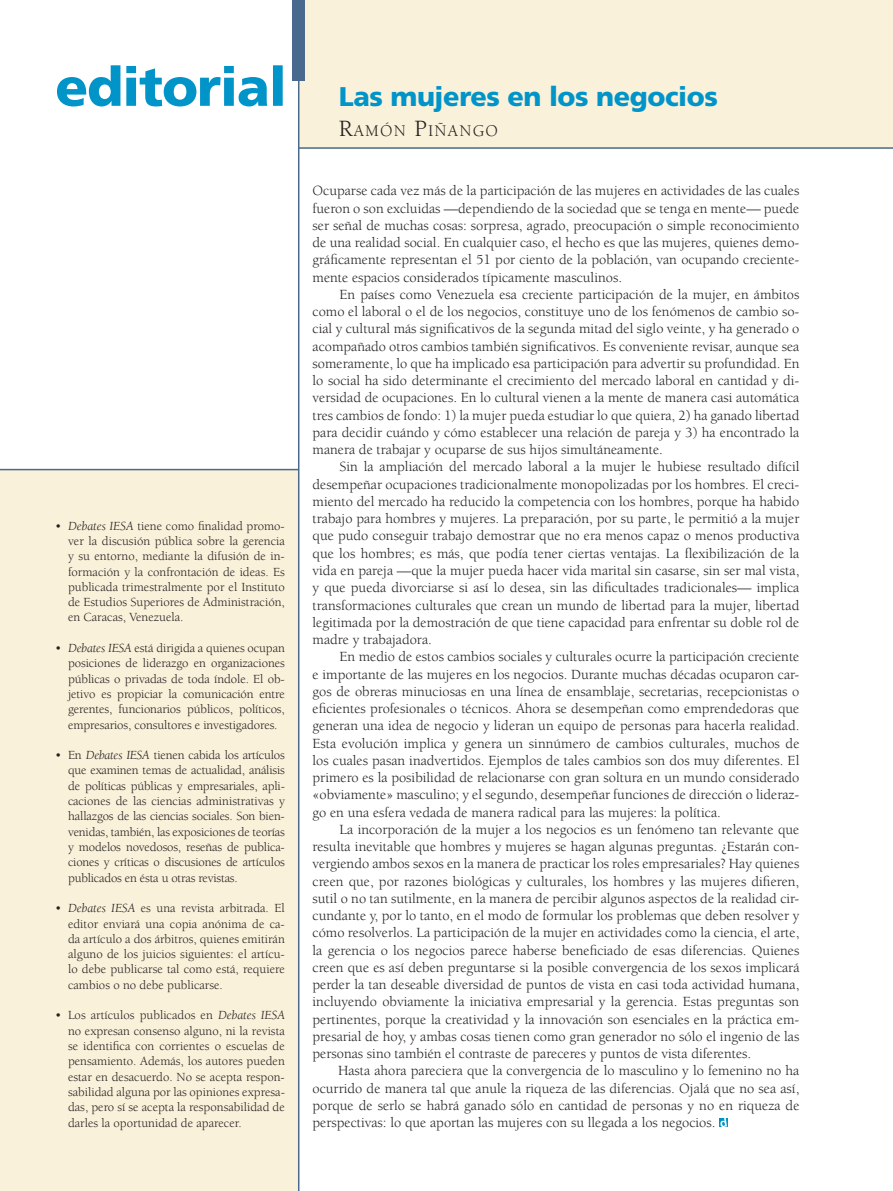
<style>
.page{position:relative;width:893px;height:1191px;background:#fff}
.page>*{position:absolute;margin:0;border:0;box-sizing:border-box;transform-origin:0 0}
.t1{font:900 27px "Frutiger";letter-spacing:-.015em;color:#0094c8}
.t2{font:16.8px "Berkeley";letter-spacing:.07em;color:#231f20}
.t3{font:14.4px/17.2px "Berkeley";color:#231f20;text-align:justify}
.t4{font:12.75px/15.3px "Berkeley";color:#231f20;text-align:justify}
.s1{font-style:italic}
.s2{font-size:24px}
</style>
<div class="page">
<div style="left:299px;top:0;width:594px;height:149px;background:#faf1da"></div>
<div style="left:719px;top:1118px;width:9px;height:8px;background:#0094c8"></div>
<svg style="left:720px;top:1118px;width:7px;height:9px"></svg>
<div style="left:0;top:469px;width:298px;height:722px;background:#faf1da"></div>
<hr style="left:0;top:469px;width:299px;height:1px;background:#496a8e">
<hr style="left:298px;top:0;width:1px;height:1191px;background:#496a8e">
<div style="left:292px;top:0;width:13px;height:81px;background:#496a8e"></div>
<svg style="left:57px;top:65px;width:226px;height:41px"></svg>
<hr style="left:298px;top:147px;width:595px;height:2px;background:#496a8e">
<p class="t4" style="left:68px;top:518px;width:218px;text-indent:-13px">• <span class="s1">Debates Iesa</span> tiene como finalidad promo&shy;ver la discusión pública sobre la gerencia y su entorno, mediante la difusión de in&shy;formación y la confrontación de ideas. Es publicada trimestralmente por el Instituto de Estudios Superiores de Administración, en Caracas, Venezuela.</p>
<p class="t4" style="left:68px;top:640px;width:218px;text-indent:-13px">• <span class="s1">Debates Iesa</span> está dirigida a quienes ocupan posiciones de liderazgo en organizaciones públicas o privadas de toda índole. El ob&shy;jetivo es propiciar la comunicación entre gerentes, funcionarios públicos, políticos, empresarios, consultores e investigadores.</p>
<p class="t4" style="left:68px;top:748px;width:218px;text-indent:-13px">• En <span class="s1">Debates Iesa</span> tienen cabida los artículos que examinen temas de actualidad, análisis de políticas públicas y empresariales, apli&shy;caciones de las ciencias administrativas y hallazgos de las ciencias sociales. Son bien&shy;venidas, también, las exposiciones de teorías y modelos novedosos, reseñas de publica&shy;ciones y críticas o discusiones de artículos publicados en ésta u otras revistas.</p>
<p class="t4" style="left:68px;top:901px;width:218px;text-indent:-13px">• <span class="s1">Debates Iesa</span> es una revista arbitrada. El editor enviará una copia anónima de ca&shy;da artículo a dos árbitros, quienes emitirán alguno de los juicios siguientes: el artícu&shy;lo debe publicarse tal como está, requiere cambios o no debe publicarse.</p>
<p class="t4" style="left:68px;top:1008px;width:218px;text-indent:-13px">• Los artículos publicados en <span class="s1">Debates Iesa </span>no expresan consenso alguno, ni la revista se identifica con corrientes o escuelas de pensamiento. Además, los autores pueden estar en desacuerdo. No se acepta respon&shy;sabilidad alguna por las opiniones expresa&shy;das, pero sí se acepta la responsabilidad de darles la oportunidad de aparecer.</p>
<h1 class="t1" style="left:339px;top:80px;width:381px">Las mujeres en los negocios</h1>
<p class="t2" style="left:339px;top:122px;width:161px"><span class="s2">R</span>AMÓN <span class="s2">P</span>IÑANGO</p>
<p class="t3" style="left:313px;top:182px;width:488px">Ocuparse cada vez más de la participación de las mujeres en actividades de las cuales fueron o son excluidas —dependiendo de la sociedad que se tenga en mente— puede ser señal de muchas cosas: sorpresa, agrado, preocupación o simple reconocimiento de una realidad social. En cualquier caso, el hecho es que las mujeres, quienes demo&shy;gráficamente representan el 51 por ciento de la población, van ocupando creciente&shy;mente espacios considerados típicamente masculinos.</p>
<p class="t3" style="left:313px;top:286px;width:488px;text-indent:27px">En países como Venezuela esa creciente participación de la mujer, en ámbitos como el laboral o el de los negocios, constituye uno de los fenómenos de cambio so&shy;cial y cultural más significativos de la segunda mitad del siglo veinte, y ha generado o acompañado otros cambios también significativos. Es conveniente revisar, aunque sea someramente, lo que ha implicado esa participación para advertir su profundidad. En lo social ha sido determinante el crecimiento del mercado laboral en cantidad y di&shy;versidad de ocupaciones. En lo cultural vienen a la mente de manera casi automática tres cambios de fondo: 1) la mujer pueda estudiar lo que quiera, 2) ha ganado libertad para decidir cuándo y cómo establecer una relación de pareja y 3) ha encontrado la manera de trabajar y ocuparse de sus hijos simultáneamente.</p>
<p class="t3" style="left:313px;top:458px;width:488px;text-indent:27px">Sin la ampliación del mercado laboral a la mujer le hubiese resultado difícil desempeñar ocupaciones tradicionalmente monopolizadas por los hombres. El creci&shy;miento del mercado ha reducido la competencia con los hombres, porque ha habido trabajo para hombres y mujeres. La preparación, por su parte, le permitió a la mujer que pudo conseguir trabajo demostrar que no era menos capaz o menos productiva que los hombres; es más, que podía tener ciertas ventajas. La flexibilización de la vida en pareja —que la mujer pueda hacer vida marital sin casarse, sin ser mal vista, y que pueda divorciarse si así lo desea, sin las dificultades tradicionales— implica transformaciones culturales que crean un mundo de libertad para la mujer, libertad legitimada por la demostración de que tiene capacidad para enfrentar su doble rol de madre y trabajadora.</p>
<p class="t3" style="left:313px;top:648px;width:488px;text-indent:27px">En medio de estos cambios sociales y culturales ocurre la participación creciente e importante de las mujeres en los negocios. Durante muchas décadas ocuparon car&shy;gos de obreras minuciosas en una línea de ensamblaje, secretarias, recepcionistas o eficientes profesionales o técnicos. Ahora se desempeñan como emprendedoras que generan una idea de negocio y lideran un equipo de personas para hacerla realidad.<br>Esta evolución implica y genera un sinnúmero de cambios culturales, muchos de los cuales pasan inadvertidos. Ejemplos de tales cambios son dos muy diferentes. El primero es la posibilidad de relacionarse con gran soltura en un mundo considerado «obviamente» masculino; y el segundo, desempeñar funciones de dirección o lideraz&shy;go en una esfera vedada de manera radical para las mujeres: la política.</p>
<p class="t3" style="left:313px;top:821px;width:488px;text-indent:27px">La incorporación de la mujer a los negocios es un fenómeno tan relevante que resulta inevitable que hombres y mujeres se hagan algunas preguntas. ¿Estarán con&shy;vergiendo ambos sexos en la manera de practicar los roles empresariales? Hay quienes creen que, por razones biológicas y culturales, los hombres y las mujeres difieren, sutil o no tan sutilmente, en la manera de percibir algunos aspectos de la realidad cir&shy;cundante y, por lo tanto, en el modo de formular los problemas que deben resolver y cómo resolverlos. La participación de la mujer en actividades como la ciencia, el arte, la gerencia o los negocios parece haberse beneficiado de esas diferencias. Quienes creen que es así deben preguntarse si la posible convergencia de los sexos implicará perder la tan deseable diversidad de puntos de vista en casi toda actividad humana, incluyendo obviamente la iniciativa empresarial y la gerencia. Estas preguntas son pertinentes, porque la creatividad y la innovación son esenciales en la práctica em&shy;presarial de hoy, y ambas cosas tienen como gran generador no sólo el ingenio de las personas sino también el contraste de pareceres y puntos de vista diferentes.</p>
<p class="t3" style="left:313px;top:1062px;width:488px;text-indent:26px">Hasta ahora pareciera que la convergencia de lo masculino y lo femenino no ha ocurrido de manera tal que anule la riqueza de las diferencias. Ojalá que no sea así, porque de serlo se habrá ganado sólo en cantidad de personas y no en riqueza de perspectivas: lo que aportan las mujeres con su llegada a los negocios.</p>
</div>
